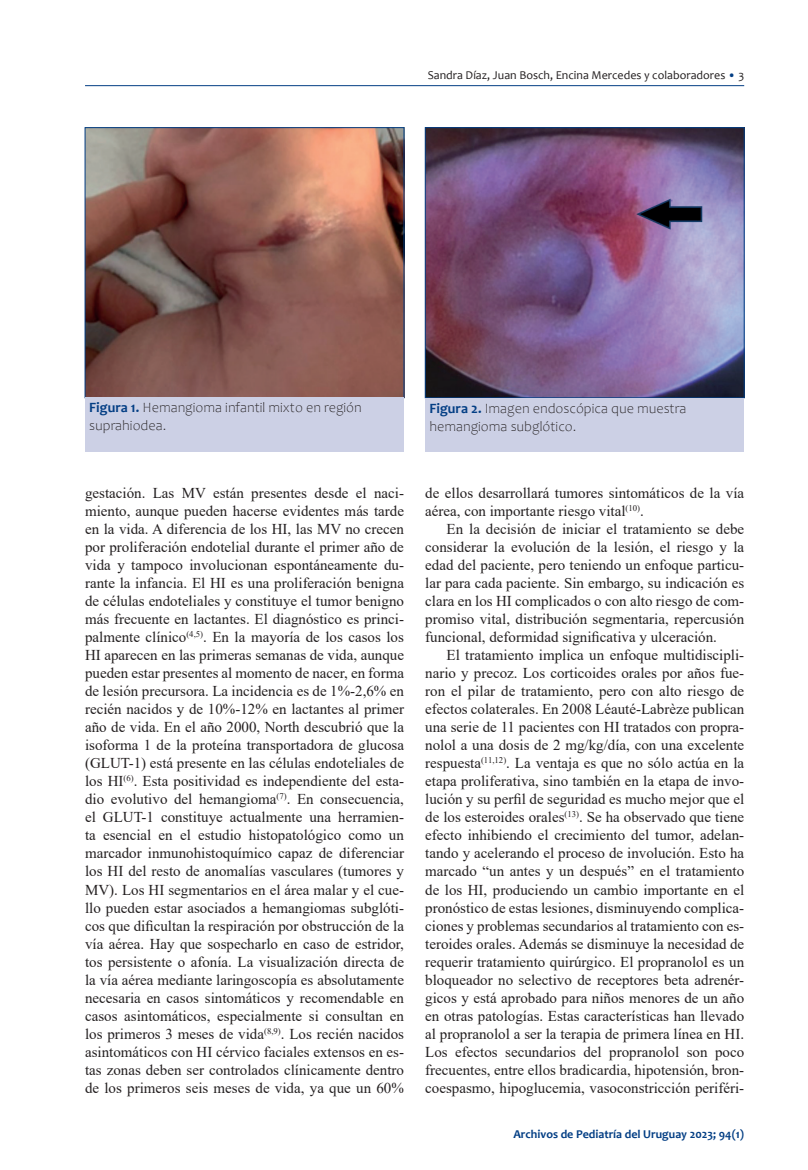
<style>
.page{position:relative;width:808px;height:1170px;background:#fff}
.page>*{position:absolute;margin:0;border:0;box-sizing:border-box;transform-origin:0 0}
.t1{font:15px/18px "Times New Roman";color:#231f20;text-align:justify}
.t2{font:300 14.25px/18px "Candara";color:#231f20}
.t3{font:12px "Candara";color:#231f20}
.t4{font:700 12px "Candara";color:#033e84}
.s1{color:#033e84}
.s2{font-weight:700;color:#033e84}
</style>
<div class="page">
<hr style="left:85px;top:85px;width:659px;height:1px;background:#033e84">
<img style="left:87px;top:129px;width:315px;height:267px">
<div style="left:85px;top:127px;width:319px;height:271px;border:1px solid #033e84"></div>
<img style="left:427px;top:129px;width:315px;height:267px">
<div style="left:425px;top:127px;width:319px;height:271px;border:1px solid #033e84"></div>
<div style="left:85px;top:398px;width:319px;height:54px;background:#ccd0e5"></div>
<div style="left:425px;top:398px;width:319px;height:54px;background:#ccd0e5"></div>
<p class="t3" style="left:428px;top:67px;width:318px">Sandra Díaz, Juan Bosch, Encina Mercedes y colaboradores <span class="s1">•</span> 3</p>
<p class="t2" style="left:89px;top:399px;width:274px"><span class="s2">Figura 1.</span> Hemangioma infantil mixto en región suprahiodea.</p>
<p class="t2" style="left:429px;top:399px;width:258px"><span class="s2">Figura 2.</span> Imagen endoscópica que muestra hemangioma subglótico.</p>
<p class="t1" style="left:85px;top:483px;width:320px">gestación. Las MV están presentes desde el naci&shy;miento, aunque pueden hacerse evidentes más tarde en la vida. A diferencia de los HI, las MV no crecen por proliferación endotelial durante el primer año de vida y tampoco involucionan espontáneamente du&shy;rante la infancia. El HI es una proliferación benigna de células endoteliales y constituye el tumor benigno más frecuente en lactantes. El diagnóstico es princi&shy;palmente clínico<sup>(4,5)</sup>. En la mayoría de los casos los HI aparecen en las primeras semanas de vida, aunque pueden estar presentes al momento de nacer, en forma de lesión precursora. La incidencia es de 1%-2,6% en recién nacidos y de 10%-12% en lactantes al primer año de vida. En el año 2000, North descubrió que la isoforma 1 de la proteína transportadora de glucosa (GLUT-1) está presente en las células endoteliales de los HI<sup>(6)</sup>. Esta positividad es independiente del esta&shy;dio evolutivo del hemangioma<sup>(7)</sup>. En consecuencia, el GLUT-1 constituye actualmente una herramien&shy;ta esencial en el estudio histopatológico como un marcador inmunohistoquímico capaz de diferenciar los HI del resto de anomalías vasculares (tumores y MV). Los HI segmentarios en el área malar y el cue&shy;llo pueden estar asociados a hemangiomas subglóti&shy;cos que dificultan la respiración por obstrucción de la vía aérea. Hay que sospecharlo en caso de estridor, tos persistente o afonía. La visualización directa de la vía aérea mediante laringoscopía es absolutamente necesaria en casos sintomáticos y recomendable en casos asintomáticos, especialmente si consultan en los primeros 3 meses de vida<sup>(8,9)</sup>. Los recién nacidos asintomáticos con HI cérvico faciales extensos en es&shy;tas zonas deben ser controlados clínicamente dentro de los primeros seis meses de vida, ya que un 60%</p>
<p class="t1" style="left:425px;top:483px;width:320px">de ellos desarrollará tumores sintomáticos de la vía aérea, con importante riesgo vital<sup>(10)</sup>.</p>
<p class="t1" style="left:425px;top:519px;width:320px;text-indent:21px">En la decisión de iniciar el tratamiento se debe considerar la evolución de la lesión, el riesgo y la edad del paciente, pero teniendo un enfoque particu&shy;lar para cada paciente. Sin embargo, su indicación es clara en los HI complicados o con alto riesgo de com&shy;promiso vital, distribución segmentaria, repercusión funcional, deformidad significativa y ulceración.</p>
<p class="t1" style="left:425px;top:645px;width:320px;text-indent:21px">El tratamiento implica un enfoque multidiscipli&shy;nario y precoz. Los corticoides orales por años fue&shy;ron el pilar de tratamiento, pero con alto riesgo de efectos colaterales. En 2008 Léauté-Labrèze publican una serie de 11 pacientes con HI tratados con propra&shy;nolol a una dosis de 2 mg/kg/día, con una excelente respuesta<sup>(11,12)</sup>. La ventaja es que no sólo actúa en la etapa proliferativa, sino también en la etapa de invo&shy;lución y su perfil de seguridad es mucho mejor que el de los esteroides orales<sup>(13)</sup>. Se ha observado que tiene efecto inhibiendo el crecimiento del tumor, adelan&shy;tando y acelerando el proceso de involución. Esto ha marcado “un antes y un después” en el tratamiento de los HI, produciendo un cambio importante en el pronóstico de estas lesiones, disminuyendo complica&shy;ciones y problemas secundarios al tratamiento con es&shy;teroides orales. Además se disminuye la necesidad de requerir tratamiento quirúrgico. El propranolol es un bloqueador no selectivo de receptores beta adrenér&shy;gicos y está aprobado para niños menores de un año en otras patologías. Estas características han llevado al propranolol a ser la terapia de primera línea en HI.<br>Los efectos secundarios del propranolol son poco frecuentes, entre ellos bradicardia, hipotensión, bron&shy;coespasmo, hipoglucemia, vasoconstricción periféri-</p>
<p class="t4" style="left:513px;top:1126px;width:232px">Archivos de Pediatría del Uruguay 2023; 94(1)</p>
</div>
